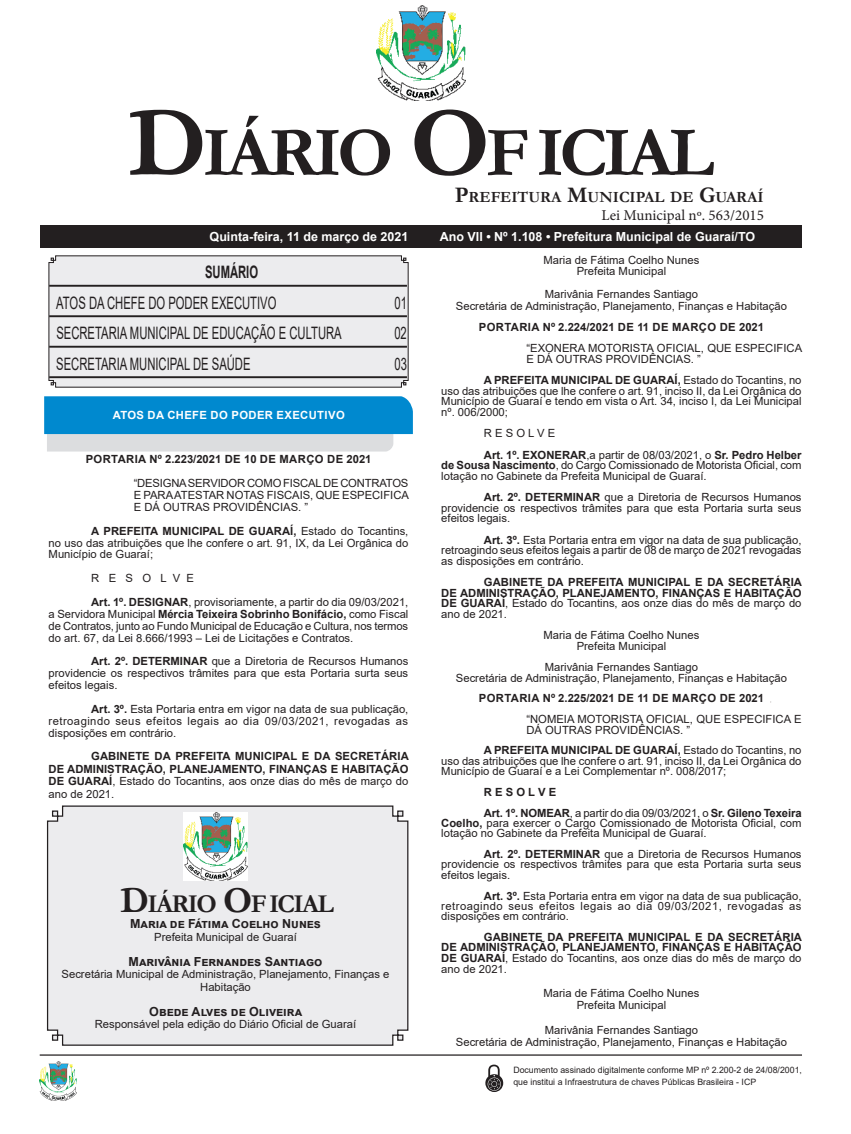
<style>
.page{position:relative;width:851px;height:1134px;background:#fff}
.page>*{position:absolute;margin:0;border:0;box-sizing:border-box;transform-origin:0 0}
.CORPO_DE_TEXTO{font:700 70.88px "Garamond";letter-spacing:-.06em;color:#231f20}
.CORPO_DE_TEXTO-2{font:700 25.88px "Garamond";letter-spacing:-.06em;color:#231f20}
.Nome_Secretário{font:17.12px "Arial";color:#231f20;scale:.66 1}
.Nome_Secretário-2{font:700 17.12px "Arial";color:#231f20;scale:.66 1}
.CORPO_DE_TEXTO-3{font:700 15.62px "Garamond";color:#231f20}
.t1{font:15px "Minion Pro";color:#231f20}
.t2{font:700 12.5px "Arial";color:#fff}
.Assinatura{font:700 12.5px "Arial";color:#231f20}
.CORPO_DE_TEXTO-4{font:11.25px/11.9px "Arial";color:#231f20;text-align:justify}
.Assinatura-2{font:11.25px/12.5px "Arial";color:#231f20;text-align:center}
.CORPO_DE_TEXTO-5{font:700 11.25px/12.5px "Arial";color:#231f20;text-align:justify}
.EMENTA{font:11.25px/11.9px "Arial";color:#231f20}
.TITULOS{font:700 11.25px "Arial";letter-spacing:.035em;color:#231f20}
.Chancela2{font:700 11.25px "Arial";letter-spacing:.035em;color:#fff}
.CORPO_DE_TEXTO-6{font:8.75px/12.5px "Arial";color:#231f20}
.s1{font-size:101.25px}
.s2{font-size:22.38px}
.s3{font-weight:700}
.s4{font-weight:400}
.s5{font-size:36.88px}
</style>
<div class="page">
<div style="left:40px;top:225px;width:761px;height:22px;background:#231f20"></div>
<hr style="left:40px;top:1054px;width:761px;height:2px;background:#231f20">
<img style="left:376px;top:5px;width:89px;height:95px">
<img style="left:40px;top:1061px;width:37px;height:39px">
<svg style="left:485px;top:1065px;width:18px;height:27px"></svg>
<div style="left:46px;top:805px;width:363px;height:241px;background:#ececee"></div>
<img style="left:183px;top:812px;width:64px;height:68px">
<svg style="left:48px;top:255px;width:360px;height:133px;background:#dcdcde"></svg>
<svg style="left:44px;top:396px;width:369px;height:56px;background:#49a5d5"></svg>
<p class="CORPO_DE_TEXTO" style="left:128px;top:105px;width:587px"><span class="s1">D</span>IÁRIO <span class="s1">O</span>F ICIAL</p>
<p class="CORPO_DE_TEXTO-3" style="left:455px;top:186px;width:310px"><span class="s2">P</span>REFEITURA <span class="s2">M</span>UNICIPAL DE <span class="s2">G</span>UARAÍ</p>
<p class="t1" style="left:601px;top:205px;width:164px">Lei Municipal nº. 563/2015</p>
<p class="t2" style="left:209px;top:228px;width:200px">Quinta-feira, 11 de março de 2021</p>
<p class="t2" style="left:439px;top:228px;width:317px">Ano VII • Nº 1.108 • Prefeitura Municipal de Guaraí/TO</p>
<p class="Nome_Secretário-2" style="left:205px;top:260px;width:82px">SUMÁRIO</p>
<p class="Nome_Secretário" style="left:56px;top:291px;width:335px">ATOS DA CHEFE DO PODER EXECUTIVO</p>
<p class="Nome_Secretário" style="left:394px;top:291px;width:20px">01</p>
<p class="Nome_Secretário" style="left:56px;top:321px;width:434px">SECRETARIA MUNICIPAL DE EDUCAÇÃO E CULTURA</p>
<p class="Nome_Secretário" style="left:394px;top:321px;width:20px">02</p>
<p class="Nome_Secretário" style="left:56px;top:352px;width:296px">SECRETARIA MUNICIPAL DE SAÚDE</p>
<p class="Nome_Secretário" style="left:394px;top:352px;width:20px">03</p>
<p class="Chancela2" style="left:113px;top:407px;width:233px">ATOS DA CHEFE DO PODER EXECUTIVO</p>
<p class="TITULOS" style="left:86px;top:452px;width:287px">PORTARIA Nº 2.223/2021 DE 10 DE MARÇO DE 2021</p>
<p class="EMENTA" style="left:134px;top:477px;width:277px;text-align:justify">“DESIGNA SERVIDOR COMO FISCAL DE CONTRATOS E PARA ATESTAR NOTAS FISCAIS, QUE ESPECIFICA E DÁ OUTRAS PROVIDÊNCIAS. ”</p>
<p class="CORPO_DE_TEXTO-4" style="left:49px;top:525px;width:361px;text-indent:43px"><span class="s3">A PREFEITA MUNICIPAL DE GUARAÍ,</span> Estado do Tocantins, no uso das atribuições que lhe confere o art. 91, IX, da Lei Orgânica do Município de Guaraí;</p>
<p class="CORPO_DE_TEXTO-4" style="left:91px;top:572px;width:104px">R E S O L V E</p>
<p class="CORPO_DE_TEXTO-4" style="left:49px;top:596px;width:361px;text-indent:43px"><span class="s3">Art. 1º. DESIGNAR</span>, provisoriamente, a partir do dia 09/03/2021, a Servidora Municipal <span class="s3">Mércia Teixeira Sobrinho Bonifácio,</span> como Fiscal de Contratos, junto ao Fundo Municipal de Educação e Cultura, nos termos do art. 67, da Lei 8.666/1993 – Lei de Licitações e Contratos.</p>
<p class="CORPO_DE_TEXTO-4" style="left:49px;top:655px;width:361px;text-indent:43px"><span class="s3">Art. 2º. DETERMINAR</span> que a Diretoria de Recursos Humanos providencie os respectivos trâmites para que esta Portaria surta seus efeitos legais.</p>
<p class="CORPO_DE_TEXTO-4" style="left:49px;top:703px;width:361px;text-indent:43px"><span class="s3">Art. 3º.</span> Esta Portaria entra em vigor na data de sua publicação, retroagindo seus efeitos legais ao dia 09/03/2021, revogadas as disposições em contrário.</p>
<p class="CORPO_DE_TEXTO-5" style="left:49px;top:750px;width:361px;text-indent:43px">GABINETE DA PREFEITA MUNICIPAL E DA SECRETÁRIA DE ADMINISTRAÇÃO, PLANEJAMENTO, FINANÇAS E HABITAÇÃO DE GUARAÍ<span class="s4">, Estado do Tocantins, aos onze dias do mês de março do ano de 2021.</span></p>
<p class="CORPO_DE_TEXTO-2" style="left:120px;top:886px;width:215px"><span class="s5">D</span>IÁRIO <span class="s5">O</span>F ICIAL</p>
<p class="Assinatura" style="left:130px;top:915px;width:192px">Maria de Fátima Coelho Nunes</p>
<p class="Assinatura-2" style="left:154px;top:930px;width:144px">Prefeita Municipal de Guaraí</p>
<p class="Assinatura" style="left:128px;top:952px;width:195px">Marivânia Fernandes Santiago</p>
<p class="Assinatura-2" style="left:62px;top:968px;width:329px">Secretária Municipal de Administração, Planejamento, Finanças e<br>Habitação</p>
<p class="Assinatura" style="left:149px;top:1002px;width:154px">Obede Alves de Oliveira</p>
<p class="Assinatura-2" style="left:95px;top:1018px;width:263px">Responsável pela edição do Diário Oficial de Guaraí</p>
<p class="Assinatura-2" style="left:543px;top:253px;width:157px">Maria de Fátima Coelho Nunes</p>
<p class="Assinatura-2" style="left:576px;top:265px;width:91px">Prefeita Municipal</p>
<p class="Assinatura-2" style="left:544px;top:288px;width:155px">Marivânia Fernandes Santiago</p>
<p class="Assinatura-2" style="left:456px;top:299px;width:332px">Secretária de Administração, Planejamento, Finanças e Habitação</p>
<p class="TITULOS" style="left:479px;top:319px;width:287px">PORTARIA Nº 2.224/2021 DE 11 DE MARÇO DE 2021</p>
<p class="EMENTA" style="left:526px;top:343px;width:277px;line-height:10.6px">“EXONERA MOTORISTA OFICIAL, QUE ESPECIFICA<br>E DÁ OUTRAS PROVIDÊNCIAS. ”</p>
<p class="CORPO_DE_TEXTO-4" style="left:441px;top:375px;width:361px;line-height:10.6px;text-indent:43px"><span class="s3">A PREFEITA MUNICIPAL DE GUARAÍ,</span> Estado do Tocantins, no uso das atribuições que lhe confere o art. 91, inciso II, da Lei Orgânica do Município de Guaraí e tendo em vista o Art. 34, inciso I, da Lei Municipal nº. 006/2000;</p>
<p class="CORPO_DE_TEXTO-4" style="left:484px;top:427px;width:73px">R E S O L V E</p>
<p class="CORPO_DE_TEXTO-4" style="left:441px;top:449px;width:361px;line-height:10.6px;text-indent:43px"><span class="s3">Art. 1º. EXONERAR</span>,a partir de 08/03/2021, o <span class="s3">Sr. Pedro Helber de Sousa Nascimento</span>, do Cargo Comissionado de Motorista Oficial, com lotação no Gabinete da Prefeita Municipal de Guaraí.</p>
<p class="CORPO_DE_TEXTO-4" style="left:441px;top:492px;width:361px;line-height:10.6px;text-indent:43px"><span class="s3">Art. 2º. DETERMINAR</span> que a Diretoria de Recursos Humanos providencie os respectivos trâmites para que esta Portaria surta seus efeitos legais.</p>
<p class="CORPO_DE_TEXTO-4" style="left:441px;top:534px;width:361px;line-height:10.6px;text-indent:43px"><span class="s3">Art. 3º.</span> Esta Portaria entra em vigor na data de sua publicação, retroagindo seus efeitos legais a partir de 08 de março de 2021 revogadas as disposições em contrário.</p>
<p class="CORPO_DE_TEXTO-5" style="left:441px;top:577px;width:362px;line-height:10.6px;text-indent:43px">GABINETE DA PREFEITA MUNICIPAL E DA SECRETÁRIA DE ADMINISTRAÇÃO, PLANEJAMENTO, FINANÇAS E HABITAÇÃO DE GUARAÍ<span class="s4">, Estado do Tocantins, aos onze dias do mês de março do ano de 2021.</span></p>
<p class="Assinatura-2" style="left:543px;top:629px;width:157px">Maria de Fátima Coelho Nunes</p>
<p class="Assinatura-2" style="left:576px;top:639px;width:91px">Prefeita Municipal</p>
<p class="Assinatura-2" style="left:544px;top:661px;width:155px">Marivânia Fernandes Santiago</p>
<p class="Assinatura-2" style="left:456px;top:671px;width:332px">Secretária de Administração, Planejamento, Finanças e Habitação</p>
<p class="TITULOS" style="left:479px;top:690px;width:287px">PORTARIA Nº 2.225/2021 DE 11 DE MARÇO DE 2021</p>
<p class="EMENTA" style="left:526px;top:714px;width:276px;line-height:10.4px">“NOMEIA MOTORISTA OFICIAL, QUE ESPECIFICA E<br>DÁ OUTRAS PROVIDÊNCIAS. ”</p>
<p class="CORPO_DE_TEXTO-4" style="left:441px;top:745px;width:361px;line-height:10.4px;text-indent:43px"><span class="s3">A PREFEITA MUNICIPAL DE GUARAÍ,</span> Estado do Tocantins, no uso das atribuições que lhe confere o art. 91, inciso II, da Lei Orgânica do Município de Guaraí e a Lei Complementar nº. 008/2017;</p>
<p class="CORPO_DE_TEXTO-5" style="left:484px;top:786px;width:74px">R E S O L V E</p>
<p class="CORPO_DE_TEXTO-4" style="left:441px;top:807px;width:362px;line-height:10.4px;text-indent:43px"><span class="s3">Art. 1º. NOMEAR</span>, a partir do dia 09/03/2021, o <span class="s3">Sr. Gileno Texeira Coelho,</span> para exercer o Cargo Comissionado de Motorista Oficial, com lotação no Gabinete da Prefeita Municipal de Guaraí.</p>
<p class="CORPO_DE_TEXTO-4" style="left:441px;top:849px;width:361px;line-height:10.4px;text-indent:43px"><span class="s3">Art. 2º. DETERMINAR</span> que a Diretoria de Recursos Humanos providencie os respectivos trâmites para que esta Portaria surta seus efeitos legais.</p>
<p class="CORPO_DE_TEXTO-4" style="left:441px;top:890px;width:361px;line-height:10.4px;text-indent:43px"><span class="s3">Art. 3º.</span> Esta Portaria entra em vigor na data de sua publicação, retroagindo seus efeitos legais ao dia 09/03/2021, revogadas as disposições em contrário.</p>
<p class="CORPO_DE_TEXTO-5" style="left:441px;top:932px;width:362px;line-height:10.8px;text-indent:43px">GABINETE DA PREFEITA MUNICIPAL E DA SECRETÁRIA DE ADMINISTRAÇÃO, PLANEJAMENTO, FINANÇAS E HABITAÇÃO DE GUARAÍ<span class="s4">, Estado do Tocantins, aos onze dias do mês de março do ano de 2021.</span></p>
<p class="Assinatura-2" style="left:543px;top:986px;width:157px">Maria de Fátima Coelho Nunes</p>
<p class="Assinatura-2" style="left:576px;top:999px;width:91px">Prefeita Municipal</p>
<p class="Assinatura-2" style="left:544px;top:1023px;width:155px">Marivânia Fernandes Santiago</p>
<p class="Assinatura-2" style="left:456px;top:1036px;width:332px">Secretária de Administração, Planejamento, Finanças e Habitação</p>
<p class="CORPO_DE_TEXTO-6" style="left:513px;top:1063px;width:290px">Documento assinado digitalmente conforme MP nº 2.200-2 de 24/08/2001, que institui a Infraestrutura de chaves Públicas Brasileira - ICP</p>
</div>
